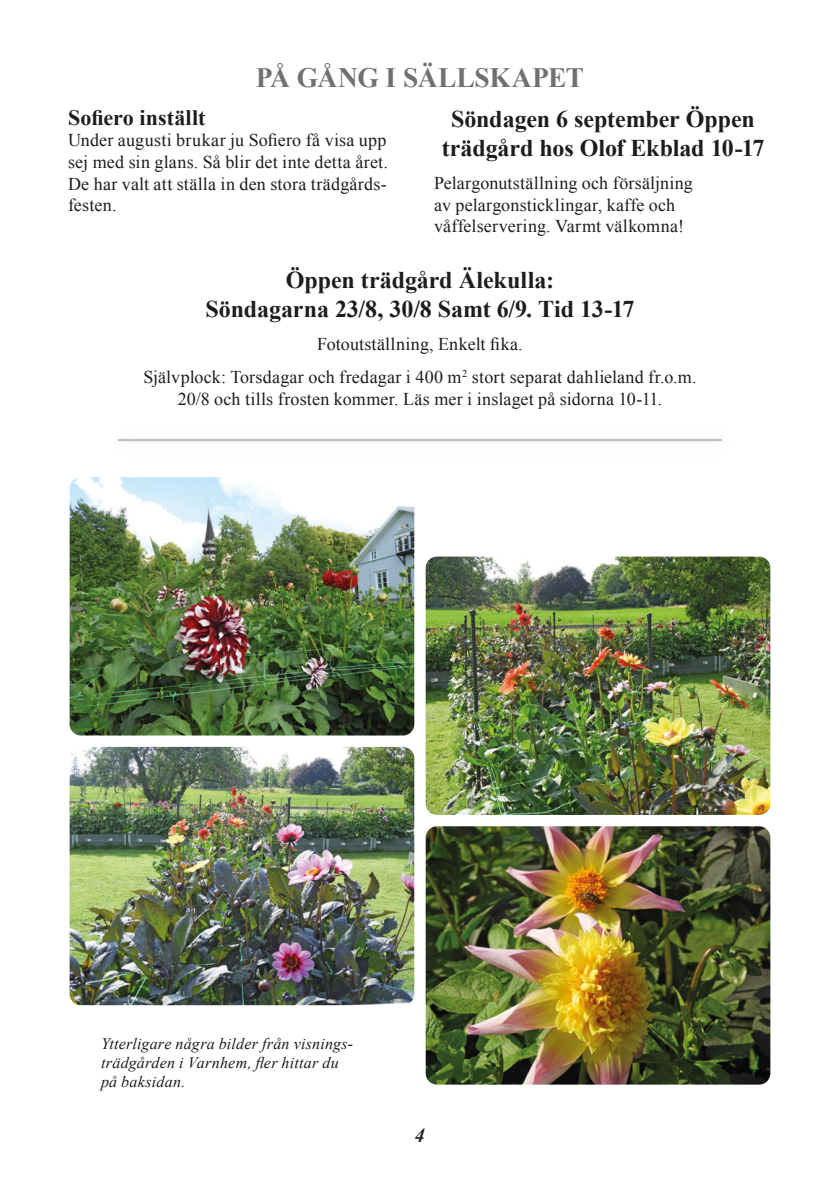
<style>
.page{position:relative;width:840px;height:1191px;background:#fff}
.page>*{position:absolute;margin:0;border:0;box-sizing:border-box;transform-origin:0 0}
.t1{font:700 28px "Times New Roman";letter-spacing:-.015em;color:#70706f}
.t2{font:700 24px/28.8px "Times New Roman";letter-spacing:-.005em;color:#1d1d1b;text-align:center}
.t3{font:700 22px "Times New Roman";color:#1d1d1b}
.t4{font:italic 700 20px "Times New Roman";color:#1d1d1b}
.t5{font:18px/21.6px "Times New Roman";letter-spacing:.01em;color:#1d1d1b;text-align:justify}
.t6{font:italic 16px/19.2px "Times New Roman";letter-spacing:.015em;color:#1d1d1b}
</style>
<div class="page">
<hr style="left:119px;top:439px;width:601px;height:2px;background:#b2b2b2">
<img style="left:70px;top:477px;width:344px;height:258px">
<img style="left:70px;top:747px;width:344px;height:258px">
<img style="left:425px;top:556px;width:345px;height:259px">
<img style="left:425px;top:826px;width:345px;height:258px">
<p class="t1" style="left:256px;top:58px;width:329px">PÅ GÅNG I SÄLLSKAPET</p>
<p class="t2" style="left:441px;top:104px;width:324px">Söndagen 6 september Öppen trädgård hos Olof Ekblad 10-17</p>
<p class="t5" style="left:434px;top:172px;width:260px;text-align:left">Pelargonutställning och försäljning av pelargonsticklingar, kaffe och våffelservering. Varmt välkomna!</p>
<p class="t2" style="left:205px;top:265px;width:430px">Öppen trädgård Älekulla:<br>Söndagarna 23/8, 30/8 Samt 6/9. Tid 13-17</p>
<p class="t5" style="left:317px;top:333px;width:207px">Fotoutställning, Enkelt fika.</p>
<p class="t5" style="left:143px;top:366px;width:554px;text-align:center">Självplock: Torsdagar och fredagar i 400 m<sup>2</sup> stort separat dahlieland fr.o.m.<br>20/8 och tills frosten kommer. Läs mer i inslaget på sidorna 10-11.</p>
<p class="t3" style="left:68px;top:102px;width:139px">Sofiero inställt</p>
<p class="t5" style="left:68px;top:129px;width:321px">Under augusti brukar ju Sofiero få visa upp sej med sin glans. Så blir det inte detta året.<br>De har valt att ställa in den stora trädgårds&shy;festen.</p>
<p class="t6" style="left:101px;top:1033px;width:253px">Ytterligare några bilder från visnings&shy;trädgården i Varnhem, fler hittar du på baksidan.</p>
<p class="t4" style="left:415px;top:1121px;width:11px">4</p>
</div>
